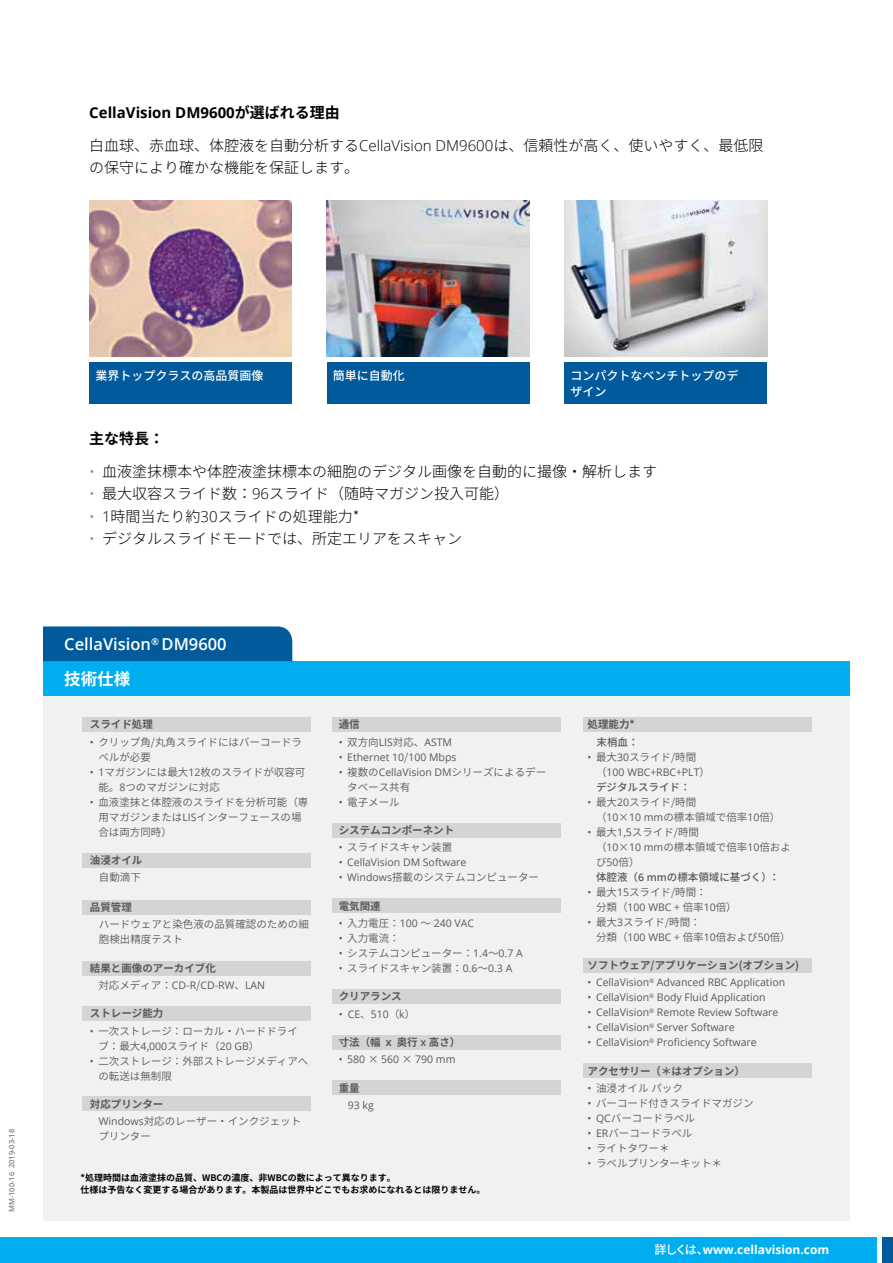
<style>
.page{position:relative;width:893px;height:1263px;background:#fff}
.page>*{position:absolute;margin:0;border:0;box-sizing:border-box;transform-origin:0 0}
.t1{font:600 16.5px "Open Sans";color:#fff}
.t2{font:700 16.5px "Source Han Sans JP";color:#fff}
.t3{font:300 15px/22.5px "Source Han Sans JP";color:#000}
.t4{font:700 15px "Open Sans";color:#000}
.t5{font:700 15px "Source Han Sans JP";color:#000}
.t6{font:500 12px/16.5px "Source Han Sans JP";color:#fff}
.t7{font:700 12px "Open Sans";color:#fff}
.t8{font:10.5px/15px "Source Han Sans JP";color:#57595b}
.t9{font:10.5px "Open Sans";color:#57595b}
.t10{font:700 10.5px/17.1px "Source Han Sans JP";color:#57595b}
.t11{font:500 10.5px "Source Han Sans JP";color:#57595b}
.t12{font:700 9px/12px "Source Han Sans JP";color:#000}
.t13{font:600 7.5px "Open Sans";color:#7f8284}
.s1{font-family:"Source Han Sans JP"}
.s2{font-family:"Open Sans"}
.s3{font-family:"Open Sans";color:#7e7b7a}
.s4{font-weight:400}
.s5{font-family:"Open Sans";font-weight:400}
.s6{font-weight:700}
.s7{font-family:"Open Sans";font-weight:600}
.s8{font-weight:500}
.s9{font-family:"Source Han Sans JP";font-weight:500}
</style>
<div class="page">
<div style="left:43px;top:696px;width:806px;height:524px;background:#f0f1f1"></div>
<div style="left:43px;top:661px;width:806px;height:35px;background:#00aeef"></div>
<div style="left:82px;top:717px;width:229px;height:15px;background:#d3d4d6"></div>
<div style="left:332px;top:717px;width:229px;height:15px;background:#d3d4d6"></div>
<div style="left:332px;top:823px;width:229px;height:15px;background:#d3d4d6"></div>
<div style="left:583px;top:958px;width:228px;height:15px;background:#d3d4d6"></div>
<div style="left:583px;top:1063px;width:228px;height:15px;background:#d3d4d6"></div>
<div style="left:332px;top:898px;width:229px;height:15px;background:#d3d4d6"></div>
<div style="left:332px;top:989px;width:229px;height:15px;background:#d3d4d6"></div>
<div style="left:332px;top:1034px;width:229px;height:15px;background:#d3d4d6"></div>
<div style="left:332px;top:1080px;width:229px;height:15px;background:#d3d4d6"></div>
<div style="left:583px;top:717px;width:228px;height:15px;background:#d3d4d6"></div>
<div style="left:82px;top:852px;width:229px;height:15px;background:#d3d4d6"></div>
<div style="left:82px;top:900px;width:229px;height:15px;background:#d3d4d6"></div>
<div style="left:82px;top:961px;width:229px;height:15px;background:#d3d4d6"></div>
<div style="left:82px;top:1006px;width:229px;height:15px;background:#d3d4d6"></div>
<div style="left:82px;top:1096px;width:229px;height:15px;background:#d3d4d6"></div>
<div style="left:0;top:1237px;width:877px;height:26px;background:#00aeef"></div>
<div style="left:882px;top:1237px;width:11px;height:26px;background:#015a9b"></div>
<div style="left:43px;top:626px;width:249px;height:35px;background:#015a9b"></div>
<img style="left:327px;top:200px;width:202px;height:156px">
<div style="left:89px;top:362px;width:203px;height:41px;background:#005a9b"></div>
<div style="left:327px;top:362px;width:202px;height:41px;background:#005a9b"></div>
<div style="left:564px;top:362px;width:203px;height:41px;background:#005a9b"></div>
<img style="left:89px;top:200px;width:203px;height:156px">
<img style="left:565px;top:200px;width:202px;height:156px">
<h2 class="t4" style="left:89px;top:102px;width:252px">CellaVision DM9600<span class="s1">が選ばれる理由</span></h2>
<h2 class="t3" style="left:89px;top:134px;width:676px">白血球、赤血球、体腔液を自動分析する<span class="s2">CellaVision DM9600</span>は、信頼性が高く、使いやすく、最低限の保守により確かな機能を保証します。</h2>
<p class="t13" style="left:7px;top:1212px;width:85px;rotate:-90deg">MM-100-16 2019-03-18</p>
<p class="t6" style="left:95px;top:367px;width:169px">業界トップクラスの高品質画像</p>
<p class="t6" style="left:333px;top:367px;width:73px">簡単に自動化</p>
<p class="t6" style="left:571px;top:367px;width:169px">コンパクトなベンチトップのデザイン</p>
<h2 class="t5" style="left:89px;top:430px;width:76px">主な特長：</h2>
<h2 class="t3" style="left:89px;top:460px;width:569px"><span class="s3">•</span> 血液塗抹標本や体腔液塗抹標本の細胞のデジタル画像を自動的に撮像・解析します</h2>
<h2 class="t3" style="left:89px;top:483px;width:421px"><span class="s3">•</span> 最大収容スライド数：<span class="s2">96</span>スライド（随時マガジン投入可能）</h2>
<h2 class="t3" style="left:89px;top:505px;width:272px"><span class="s3">•</span> <span class="s2">1</span>時間当たり約<span class="s2">30</span>スライドの処理能力*</h2>
<h2 class="t3" style="left:89px;top:528px;width:374px"><span class="s3">•</span> デジタルスライドモードでは、所定エリアをスキャン</h2>
<h1 class="t1" style="left:64px;top:633px;width:164px">CellaVision<sup>®</sup> DM9600</h1>
<h1 class="t2" style="left:64px;top:670px;width:67px">技術仕様</h1>
<p class="t10" style="left:90px;top:716px;width:64px">スライド処理</p>
<p class="t8" style="left:98px;top:734px;width:205px;text-indent:-9px"><span class="s2">•</span> クリップ角/丸角スライドにはバーコードラベルが必要</p>
<p class="t8" style="left:98px;top:764px;width:209px;text-indent:-9px"><span class="s2">• 1</span>マガジンには最大<span class="s2">12</span>枚のスライドが収容可能。<span class="s2">8</span>つのマガジンに対応</p>
<p class="t8" style="left:98px;top:794px;width:211px;text-indent:-9px"><span class="s2">•</span> 血液塗抹と体腔液のスライドを分析可能（専用マガジンまたは<span class="s2">LIS</span>インターフェースの場合は両方同時）</p>
<p class="t10" style="left:90px;top:852px;width:54px">油浸オイル</p>
<p class="t8" style="left:99px;top:870px;width:43px">自動滴下</p>
<p class="t10" style="left:90px;top:899px;width:44px">品質管理</p>
<p class="t8" style="left:99px;top:917px;width:211px">ハードウェアと染色液の品質確認のための細胞検出精度テスト</p>
<p class="t10" style="left:98px;top:960px;width:168px;text-indent:-9px">結果と画像のアーカイブ化<br><span class="s4">対応メディア：</span><span class="s5">CD</span><span class="s4">-</span><span class="s5">R</span><span class="s4">/</span><span class="s5">CD</span><span class="s4">-</span><span class="s5">RW</span><span class="s4">、</span><span class="s5">LAN</span></p>
<p class="t10" style="left:90px;top:1005px;width:75px">ストレージ能力</p>
<p class="t8" style="left:98px;top:1023px;width:201px;text-indent:-9px"><span class="s2">•</span> 一次ストレージ：ローカル・ハードドライブ：最大<span class="s2">4</span>,<span class="s2">000</span>スライド（<span class="s2">20 GB</span>）</p>
<p class="t8" style="left:98px;top:1053px;width:211px;text-indent:-9px"><span class="s2">•</span> 二次ストレージ：外部ストレージメディアへの転送は無制限</p>
<p class="t8" style="left:99px;top:1096px;width:204px;line-height:17.1px;text-indent:-9px"><span class="s6">対応プリンター<br></span><span class="s2">Windows</span>対応のレーザー・インクジェット</p>
<p class="t8" style="left:98px;top:1129px;width:54px">プリンター</p>
<p class="t10" style="left:339px;top:716px;width:22px">通信</p>
<p class="t9" style="left:339px;top:734px;width:115px">• <span class="s1">双方向</span>LIS<span class="s1">対応、</span>ASTM</p>
<p class="t9" style="left:339px;top:749px;width:119px">• Ethernet 10<span class="s1">/</span>100 Mbps</p>
<p class="t9" style="left:339px;top:765px;width:209px">• <span class="s1">複数の</span>CellaVision DM<span class="s1">シリーズによるデー</span></p>
<p class="t8" style="left:347px;top:779px;width:64px">タベース共有</p>
<p class="t8" style="left:339px;top:794px;width:63px"><span class="s2">•</span> 電子メール</p>
<p class="t10" style="left:339px;top:822px;width:117px">システムコンポーネント</p>
<p class="t8" style="left:339px;top:840px;width:115px"><span class="s2">•</span> スライドスキャン装置</p>
<p class="t9" style="left:339px;top:855px;width:129px">• CellaVision DM Software</p>
<p class="t8" style="left:339px;top:870px;width:202px"><span class="s2">• Windows</span>搭載のシステムコンピューター</p>
<p class="t10" style="left:339px;top:897px;width:43px">電気関連</p>
<p class="t9" style="left:339px;top:916px;width:137px">• <span class="s1">入力電圧：</span>100 <span class="s1">～</span> 240 VAC</p>
<p class="t8" style="left:339px;top:931px;width:63px"><span class="s2">•</span> 入力電流：</p>
<p class="t8" style="left:339px;top:946px;width:186px"><span class="s2">•</span> システムコンピューター：<span class="s2">1</span>.<span class="s2">4</span>～<span class="s2">0</span>.<span class="s2">7 A</span></p>
<p class="t8" style="left:339px;top:961px;width:175px"><span class="s2">•</span> スライドスキャン装置：<span class="s2">0</span>.<span class="s2">6</span>～<span class="s2">0</span>.<span class="s2">3 A</span></p>
<p class="t10" style="left:339px;top:988px;width:64px">クリアランス</p>
<p class="t9" style="left:339px;top:1006px;width:78px">• CE<span class="s1">、</span>510<span class="s1">（</span>k<span class="s1">）</span></p>
<p class="t10" style="left:339px;top:1034px;width:123px">寸法（幅ｘ奥行 <span class="s7">x</span> 高さ）</p>
<p class="t9" style="left:339px;top:1052px;width:118px">• 580 <span class="s1">×</span> 560 <span class="s1">×</span> 790 mm</p>
<p class="t10" style="left:339px;top:1079px;width:22px">重量</p>
<p class="t9" style="left:348px;top:1098px;width:28px">93 kg</p>
<p class="t12" style="left:81px;top:1172px;width:407px">*処理時間は血液塗抹の品質、WBCの濃度、非WBCの数によって異なります。<br>仕様は予告なく変更する場合があります。本製品は世界中どこでもお求めになれるとは限りません。</p>
<p class="t10" style="left:588px;top:716px;width:49px">処理能力*</p>
<p class="t11" style="left:597px;top:736px;width:43px">末梢血：</p>
<p class="t8" style="left:588px;top:749px;width:110px"><span class="s2">•</span> 最大<span class="s2">30</span>スライド/時間</p>
<p class="t9" style="left:596px;top:765px;width:115px"><span class="s1">（</span>100 WBC<span class="s1">+</span>RBC<span class="s1">+</span>PLT<span class="s1">）</span></p>
<p class="t11" style="left:596px;top:781px;width:96px">デジタルスライド：</p>
<p class="t8" style="left:596px;top:794px;width:186px;text-indent:-9px"><span class="s2">•</span> 最大<span class="s2">20</span>スライド/時間<br>（<span class="s2">10</span>×<span class="s2">10 mm</span>の標本領域で倍率<span class="s2">10</span>倍）</p>
<p class="t8" style="left:596px;top:824px;width:196px;text-indent:-9px"><span class="s2">•</span> 最大<span class="s2">1</span>,<span class="s2">5</span>スライド/時間<br>（<span class="s2">10</span>×<span class="s2">10 mm</span>の標本領域で倍率<span class="s2">10</span>倍および<span class="s2">50</span>倍）<br><span class="s8">体腔液（</span><span class="s7">6 mm</span><span class="s8">の標本領域に基づく）：</span></p>
<p class="t8" style="left:596px;top:884px;width:142px;text-indent:-9px"><span class="s2">•</span> 最大<span class="s2">15</span>スライド/時間：<br>分類（<span class="s2">100 WBC</span> + 倍率<span class="s2">10</span>倍）</p>
<p class="t8" style="left:596px;top:914px;width:196px;text-indent:-9px"><span class="s2">•</span> 最大<span class="s2">3</span>スライド/時間：<br>分類（<span class="s2">100 WBC</span> + 倍率<span class="s2">10</span>倍および<span class="s2">50</span>倍）</p>
<p class="t10" style="left:588px;top:957px;width:213px">ソフトウェア/アプリケーション(オプション)</p>
<p class="t9" style="left:588px;top:975px;width:199px">• CellaVision<sup>®</sup> Advanced RBC Application</p>
<p class="t9" style="left:588px;top:990px;width:180px">• CellaVision<sup>®</sup> Body Fluid Application</p>
<p class="t9" style="left:588px;top:1005px;width:192px">• CellaVision<sup>®</sup> Remote Review Software</p>
<p class="t9" style="left:588px;top:1020px;width:149px">• CellaVision<sup>®</sup> Server Software</p>
<p class="t9" style="left:588px;top:1035px;width:171px">• CellaVision<sup>®</sup> Proficiency Software</p>
<p class="t10" style="left:588px;top:1062px;width:159px">アクセサリー（＊はオプション）</p>
<p class="t8" style="left:588px;top:1081px;width:97px"><span class="s2">•</span> 油浸オイルパック</p>
<p class="t8" style="left:588px;top:1096px;width:168px"><span class="s2">•</span> バーコード付きスライドマガジン</p>
<p class="t8" style="left:588px;top:1111px;width:109px"><span class="s2">• QC</span>バーコードラベル</p>
<p class="t8" style="left:588px;top:1126px;width:106px"><span class="s2">• ER</span>バーコードラベル</p>
<p class="t8" style="left:588px;top:1141px;width:84px"><span class="s2">•</span> ライトタワー＊</p>
<p class="t8" style="left:588px;top:1156px;width:136px"><span class="s2">•</span> ラベルプリンターキット＊</p>
<p class="t7" style="left:655px;top:1241px;width:176px"><span class="s9">詳しくは、</span>www.cellavision.com</p>
</div>
